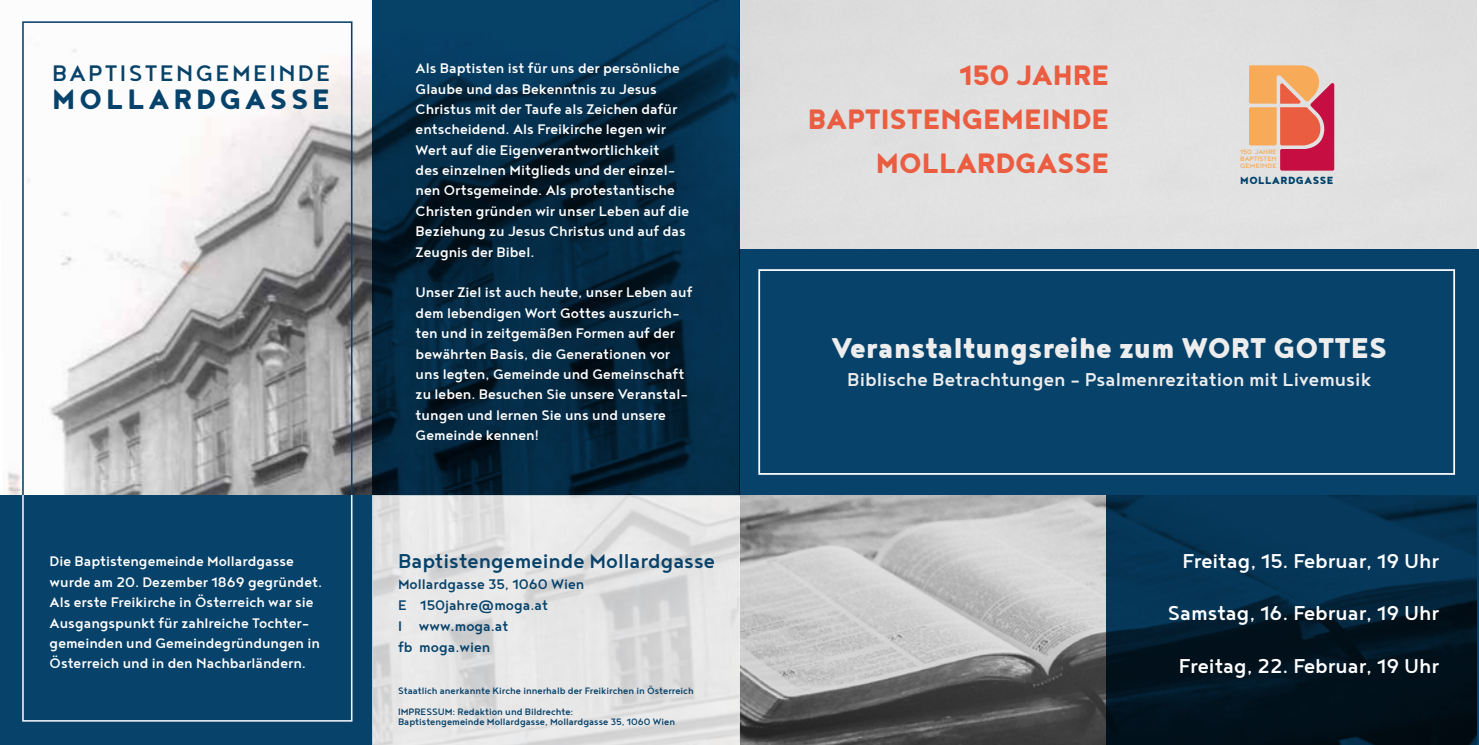
<style>
.page{position:relative;width:1479px;height:745px;background:#fff}
.page>*{position:absolute;margin:0;border:0;box-sizing:border-box;transform-origin:0 0}
.t1{font:900 35px "Noyh";color:#ededed}
.t2{font:800 34.3px/43.8px "Noyh";color:#eb5d40;text-align:right}
.t3{font:800 34.3px "Noyh";letter-spacing:.12em;color:#07426a}
.t4{font:500 27.47px "Noyh";letter-spacing:.085em;color:#07426a}
.t5{font:500 24.5px/52.5px "Noyh";color:#fff;text-align:right}
.t6{font:500 24.5px "Noyh";color:#07426a}
.t7{font:500 22.75px "Noyh";color:#ededed}
.t8{font:500 16.97px/20.3px "Noyh";color:#fff}
.t9{font:500 16.97px/21px "Noyh";color:#07426a}
.t10{font:900 12.78px "Noyh";letter-spacing:.04em;color:#00426a}
.t11{font:500 11.38px/21px "Noyh";color:#07426a}
.t12{font:500 7.88px/7px "Noyh";letter-spacing:-.005em;color:#f7ab59;text-align:justify;scale:1.06 1}
</style>
<div class="page">
<img style="left:739px;top:0;width:737px;height:744px">
<img style="left:7px;top:21px;width:365px;height:473px">
<div style="left:0;top:494px;width:372px;height:250px;background:#07426a"></div>
<div style="left:739px;top:250px;width:739px;height:244px;background:#07426a"></div>
<svg style="left:372px;top:0;width:367px;height:494px;background:#042a44"></svg>
<svg style="left:372px;top:494px;width:367px;height:250px;background:#e0e1e1"></svg>
<svg style="left:1106px;top:494px;width:372px;height:250px;background:#032338"></svg>
<div style="left:22px;top:21px;width:330px;height:476px;border:2px solid #07426a"></div>
<div style="left:22px;top:494px;width:330px;height:227px;border:2px solid #f1f2f6"></div>
<div style="left:758px;top:269px;width:696px;height:205px;border:2px solid #fff"></div>
<svg style="left:1248px;top:65px;width:86px;height:105px;background:#e48772"></svg>
<h3 class="t4" style="left:52px;top:57px;width:279px">BAPTISTENGEMEINDE</h3>
<h2 class="t3" style="left:52px;top:79px;width:279px">MOLLARDGASSE</h2>
<p class="t8" style="left:415px;top:57px;width:275px">Als Baptisten ist für uns der persönliche Glaube und das Bekenntnis zu Jesus Christus mit der Taufe als Zeichen dafür entscheidend. Als Freikirche legen wir Wert auf die Eigenverantwortlichkeit<br>des einzelnen Mitglieds und der einzel&shy;nen Ortsgemeinde. Als protestantische Christen gründen wir unser Leben auf die Beziehung zu Jesus Christus und auf das Zeugnis der Bibel.</p>
<p class="t8" style="left:415px;top:282px;width:278px">Unser Ziel ist auch heute, unser Leben auf dem lebendigen Wort Gottes auszurich&shy;ten und in zeitgemäßen Formen auf der bewährten Basis, die Generationen vor uns legten, Gemeinde und Gemeinschaft zu leben. Besuchen Sie unsere Veranstal&shy;tungen und lernen Sie uns und unsere Gemeinde kennen!</p>
<p class="t8" style="left:50px;top:550px;width:274px">Die Baptistengemeinde Mollardgasse wurde am 20. Dezember 1869 gegründet.<br>Als erste Freikirche in Österreich war sie Ausgangspunkt für zahlreiche Tochter&shy;gemeinden und Gemeindegründungen in Österreich und in den Nachbarländern.</p>
<h3 class="t6" style="left:398px;top:546px;width:318px">Baptistengemeinde Mollardgasse</h3>
<p class="t9" style="left:398px;top:572px;width:188px">Mollardgasse 35, 1060 Wien<br>E 150jahre@moga.at<br>I www.moga.at<br>fb moga.wien</p>
<p class="t11" style="left:398px;top:679px;width:297px">Staatlich anerkannte Kirche innerhalb der Freikirchen in Österreich<br>IMPRESSUM: Redaktion und Bildrechte:</p>
<p class="t11" style="left:398px;top:710px;width:278px">Baptistengemeinde Mollardgasse, Mollardgasse 35, 1060 Wien</p>
<h2 class="t2" style="left:808px;top:53px;width:303px">150 JAHRE<br>BAPTISTENGEMEINDE<br>MOLLARDGASSE</h2>
<p class="t12" style="left:1240px;top:148px;width:36px">150 JAHRE BAPTISTEN GEMEINDE</p>
<p class="t10" style="left:1240px;top:172px;width:95px">MOLLARDGASSE</p>
<h1 class="t1" style="left:831px;top:326px;width:557px">Veranstaltungsreihe zum WORT GOTTES</h1>
<h3 class="t7" style="left:847px;top:366px;width:525px">Biblische Betrachtungen – Psalmenrezitation mit Livemusik</h3>
<h3 class="t5" style="left:1167px;top:533px;width:273px">Freitag, 15. Februar, 19 Uhr<br>Samstag, 16. Februar, 19 Uhr<br>Freitag, 22. Februar, 19 Uhr</h3>
</div>
